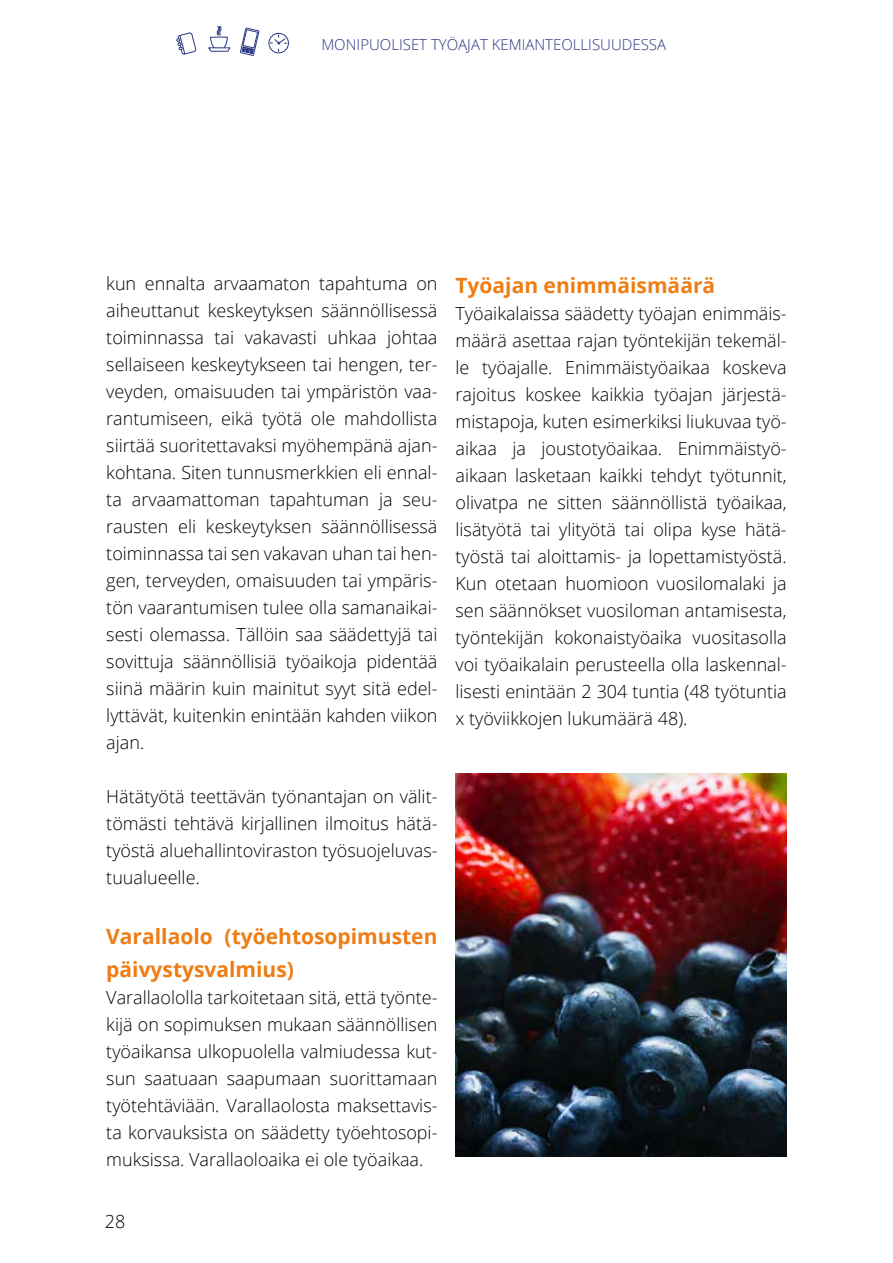
<style>
.page{position:relative;width:893px;height:1263px;background:#fff}
.page>*{position:absolute;margin:0;border:0;box-sizing:border-box;transform-origin:0 0}
.t1{font:700 21px/33px "Open Sans";color:#ef7d14}
.t2{font:300 18px/27px "Open Sans";color:#000;text-align:justify}
.t3{font:300 15px "Open Sans";color:#283583}
</style>
<div class="page">
<svg style="left:208px;top:26px;width:23px;height:26px"></svg>
<svg style="left:240px;top:27px;width:20px;height:29px"></svg>
<div style="left:269px;top:33px;width:20px;height:20px;border:1px solid #283583;border-radius:50%"></div>
<svg style="left:270px;top:35px;width:17px;height:16px"></svg>
<svg style="left:176px;top:33px;width:20px;height:22px"></svg>
<img style="left:455px;top:774px;width:332px;height:383px">
<p class="t3" style="left:321px;top:34px;width:346px">MONIPUOLISET TYÖAJAT KEMIANTEOLLISUUDESSA</p>
<p class="t2" style="left:106px;top:270px;width:333px">kun ennalta arvaamaton tapahtuma on aiheuttanut keskeytyksen säännöllisessä toiminnassa tai vakavasti uhkaa johtaa sellaiseen keskeytykseen tai hengen, ter&shy;veyden, omaisuuden tai ympäristön vaa&shy;rantumiseen, eikä työtä ole mahdollista siirtää suoritettavaksi myöhempänä ajan&shy;kohtana. Siten tunnusmerkkien eli ennal&shy;ta arvaamattoman tapahtuman ja seu&shy;rausten eli keskeytyksen säännöllisessä toiminnassa tai sen vakavan uhan tai hen&shy;gen, terveyden, omaisuuden tai ympäris&shy;tön vaarantumisen tulee olla samanaikai&shy;sesti olemassa. Tällöin saa säädettyjä tai sovittuja säännöllisiä työaikoja pidentää siinä määrin kuin mainitut syyt sitä edel&shy;lyttävät, kuitenkin enintään kahden viikon ajan.</p>
<p class="t2" style="left:106px;top:783px;width:333px">Hätätyötä teettävän työnantajan on välit&shy;tömästi tehtävä kirjallinen ilmoitus hätä&shy;työstä aluehallintoviraston työsuojeluvas&shy;tuualueelle.</p>
<p class="t1" style="left:106px;top:920px;width:333px">Varallaolo (työehtosopimusten päivystysvalmius)</p>
<p class="t2" style="left:106px;top:984px;width:333px">Varallaololla tarkoitetaan sitä, että työnte&shy;kijä on sopimuksen mukaan säännöllisen työaikansa ulkopuolella valmiudessa kut&shy;sun saatuaan saapumaan suorittamaan työtehtäviään. Varallaolosta maksettavis&shy;ta korvauksista on säädetty työehtosopi&shy;muksissa. Varallaoloaika ei ole työaikaa.</p>
<p class="t2" style="left:105px;top:1207px;width:22px">28</p>
<p class="t1" style="left:455px;top:269px;width:261px">Työajan enimmäismäärä</p>
<p class="t2" style="left:455px;top:300px;width:333px">Työaikalaissa säädetty työajan enimmäis&shy;määrä asettaa rajan työntekijän tekemäl&shy;le työajalle. Enimmäistyöaikaa koskeva rajoitus koskee kaikkia työajan järjestä&shy;mistapoja, kuten esimerkiksi liukuvaa työ&shy;aikaa ja joustotyöaikaa. Enimmäistyö&shy;aikaan lasketaan kaikki tehdyt työtunnit, olivatpa ne sitten säännöllistä työaikaa, lisätyötä tai ylityötä tai olipa kyse hätä&shy;työstä tai aloittamis- ja lopettamistyöstä.<br>Kun otetaan huomioon vuosilomalaki ja sen säännökset vuosiloman antamisesta, työntekijän kokonaistyöaika vuositasolla voi työaikalain perusteella olla laskennal&shy;lisesti enintään 2 304 tuntia (48 työtuntia x työviikkojen lukumäärä 48).</p>
</div>
